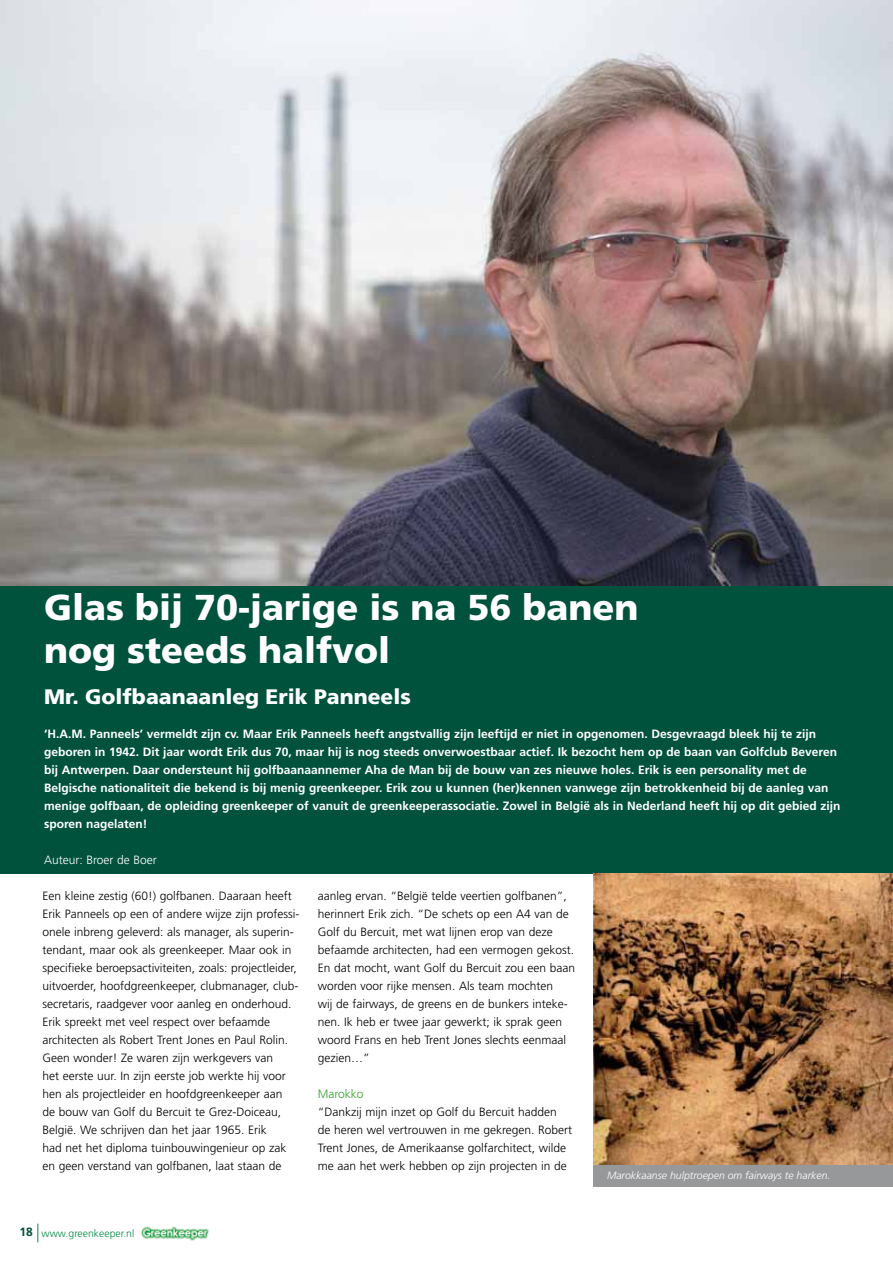
<style>
.page{position:relative;width:893px;height:1263px;background:#fff}
.page>*{position:absolute;margin:0;border:0;box-sizing:border-box;transform-origin:0 0}
.t1{font:900 36px/43.2px "Frutiger";color:#fff}
.t2{font:900 21px "Frutiger";color:#fff}
.t3{font:300 12px/18px "Frutiger";color:#000}
.t4{font:700 12px/18px "Frutiger";color:#fff}
.t5{font:300 12px "Frutiger";color:#fff}
.t6{font:300 12px "Frutiger";color:#35a32c}
.t7{font:italic 300 10.5px "Frutiger";color:#fff}
.t8{font:300 10.5px "Frutiger";color:#008b45}
.s1{font-weight:700;font-size:12px;color:#00523c}
</style>
<div class="page">
<img style="left:141px;top:1226px;width:68px;height:15px">
<svg style="left:38px;top:1223px;width:1px;height:19px"></svg>
<img style="left:0;top:0;width:893px;height:587px">
<div style="left:0;top:587px;width:893px;height:287px;background:#00523c"></div>
<img style="left:593px;top:874px;width:300px;height:291px">
<div style="left:593px;top:1165px;width:300px;height:21px;background:#97989a"></div>
<h1 class="t1" style="left:44px;top:585px;width:596px">Glas bij 70-jarige is na 56 banen nog steeds halfvol</h1>
<h2 class="t2" style="left:44px;top:684px;width:368px">Mr. Golfbaanaanleg Erik Panneels</h2>
<p class="t4" style="left:44px;top:725px;width:798px">‘H.A.M. Panneels’ vermeldt zijn cv. Maar Erik Panneels heeft angstvallig zijn leeftijd er niet in opgenomen. Desgevraagd bleek hij te zijn geboren in 1942. Dit jaar wordt Erik dus 70, maar hij is nog steeds onverwoestbaar actief. Ik bezocht hem op de baan van Golfclub Beveren bij Antwerpen. Daar ondersteunt hij golfbaanaannemer Aha de Man bij de bouw van zes nieuwe holes. Erik is een personality met de Belgische nationaliteit die bekend is bij menig greenkeeper. Erik zou u kunnen (her)kennen vanwege zijn betrokkenheid bij de aanleg van menige golfbaan, de opleiding greenkeeper of vanuit de greenkeeperassociatie. Zowel in België als in Nederland heeft hij op dit gebied zijn sporen nagelaten!</p>
<p class="t5" style="left:44px;top:853px;width:114px">Auteur: Broer de Boer</p>
<p class="t3" style="left:43px;top:887px;width:258px">Een kleine zestig (60!) golfbanen. Daaraan heeft Erik Panneels op een of andere wijze zijn professi&shy;onele inbreng geleverd: als manager, als superin&shy;tendant, maar ook als greenkeeper. Maar ook in specifieke beroepsactiviteiten, zoals: projectleider, uitvoerder, hoofdgreenkeeper, clubmanager, club&shy;secretaris, raadgever voor aanleg en onderhoud.<br>Erik spreekt met veel respect over befaamde architecten als Robert Trent Jones en Paul Rolin.<br>Geen wonder! Ze waren zijn werkgevers van<br>het eerste uur. In zijn eerste job werkte hij voor hen als projectleider en hoofdgreenkeeper aan<br>de bouw van Golf du Bercuit te Grez-Doiceau, België. We schrijven dan het jaar 1965. Erik<br>had net het diploma tuinbouwingenieur op zak en geen verstand van golfbanen, laat staan de</p>
<p class="t3" style="left:318px;top:887px;width:259px">aanleg ervan. “België telde veertien golfbanen”, herinnert Erik zich. “De schets op een A4 van de Golf du Bercuit, met wat lijnen erop van deze befaamde architecten, had een vermogen gekost.<br>En dat mocht, want Golf du Bercuit zou een baan worden voor rijke mensen. Als team mochten<br>wij de fairways, de greens en de bunkers inteke&shy;nen. Ik heb er twee jaar gewerkt; ik sprak geen woord Frans en heb Trent Jones slechts eenmaal gezien…”</p>
<p class="t6" style="left:318px;top:1087px;width:47px">Marokko</p>
<p class="t3" style="left:318px;top:1103px;width:256px">“Dankzij mijn inzet op Golf du Bercuit hadden de heren wel vertrouwen in me gekregen. Robert Trent Jones, de Amerikaanse golfarchitect, wilde me aan het werk hebben op zijn projecten in de</p>
<p class="t8" style="left:20px;top:1227px;width:116px"><span class="s1">18</span> www.greenkeeper.nl</p>
<p class="t7" style="left:607px;top:1169px;width:225px">Marokkaanse hulptroepen om fairways te harken.</p>
</div>
